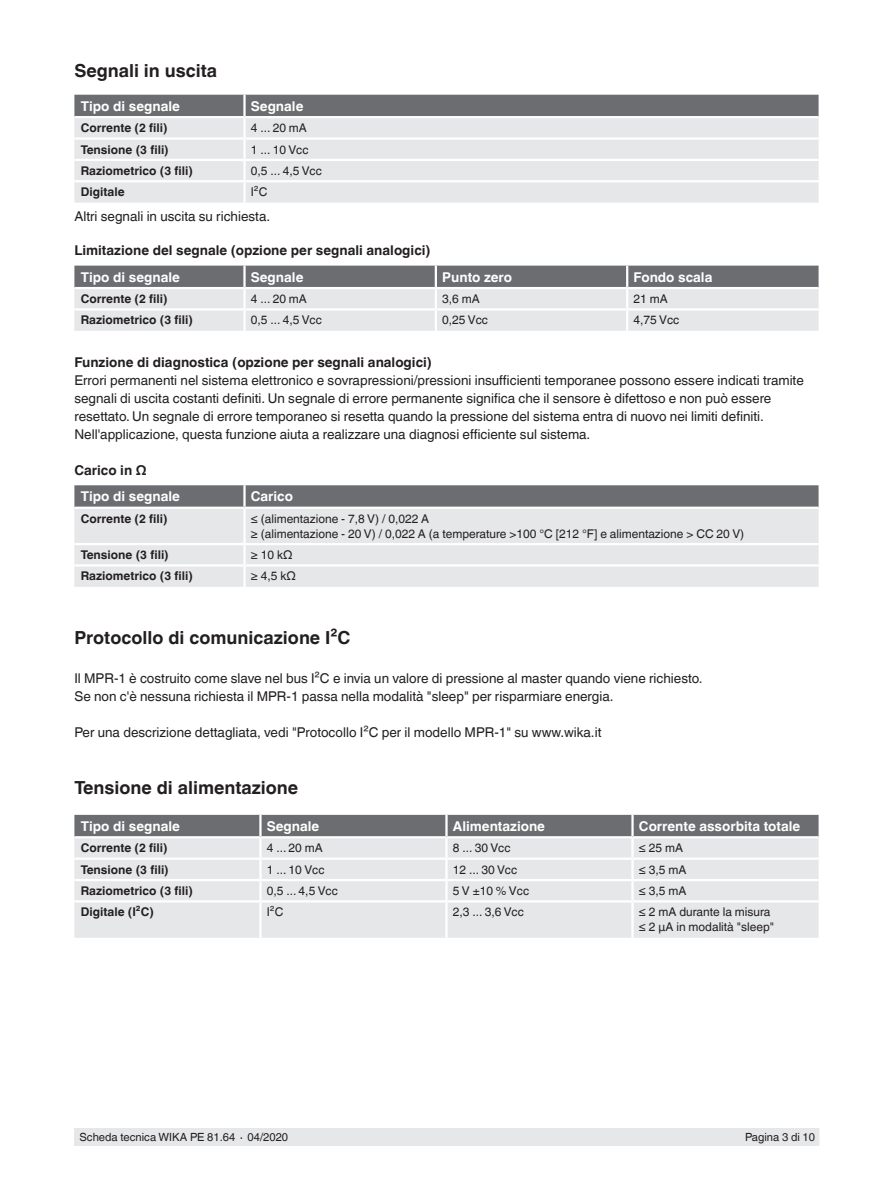
<style>
.page{position:relative;width:893px;height:1188px;background:#fff}
.page>*{position:absolute;margin:0;border:0;box-sizing:border-box;transform-origin:0 0}
.t1{font:700 18px "Helvetica World";color:#231f20}
.t2{font:13.5px/18px "Helvetica World";color:#231f20}
.t3{font:700 13.5px "Helvetica World";color:#fff}
.t4{font:700 13.5px "Helvetica World";color:#231f20}
.t5{font:12px/15px "Helvetica World";color:#231f20}
.t6{font:700 12px "Helvetica World";color:#231f20}
.t7{font:11.25px "Helvetica World";color:#231f20}
</style>
<div class="page">
<div style="left:75px;top:1128px;width:744px;height:17px;background:#e6e7e9"></div>
<div style="left:74px;top:95px;width:745px;height:21px;background:#6c6d70"></div>
<div style="left:74px;top:118px;width:745px;height:85px;background:#e6e7e9"></div>
<hr style="left:243px;top:95px;width:3px;height:21px;background:#fff">
<hr style="left:243px;top:118px;width:3px;height:19px;background:#fff">
<hr style="left:74px;top:137px;width:170px;height:3px;background:#fff">
<hr style="left:244px;top:137px;width:575px;height:3px;background:#fff">
<hr style="left:243px;top:140px;width:3px;height:19px;background:#fff">
<hr style="left:74px;top:159px;width:170px;height:2px;background:#fff">
<hr style="left:244px;top:159px;width:575px;height:2px;background:#fff">
<hr style="left:243px;top:161px;width:3px;height:19px;background:#fff">
<hr style="left:74px;top:180px;width:170px;height:2px;background:#fff">
<hr style="left:244px;top:180px;width:575px;height:2px;background:#fff">
<hr style="left:243px;top:182px;width:3px;height:21px;background:#fff">
<svg style="left:74px;top:266px;width:745px;height:65px;background:#bebfc1"></svg>
<hr style="left:74px;top:308px;width:170px;height:3px;background:#fff">
<hr style="left:244px;top:308px;width:192px;height:3px;background:#fff">
<hr style="left:243px;top:311px;width:3px;height:20px;background:#fff">
<hr style="left:436px;top:308px;width:191px;height:3px;background:#fff">
<hr style="left:435px;top:311px;width:2px;height:20px;background:#fff">
<hr style="left:627px;top:308px;width:192px;height:3px;background:#fff">
<hr style="left:626px;top:311px;width:2px;height:20px;background:#fff">
<svg style="left:74px;top:485px;width:745px;height:22px;background:#707174"></svg>
<div style="left:74px;top:509px;width:745px;height:78px;background:#e6e7e9"></div>
<hr style="left:243px;top:485px;width:3px;height:22px;background:#fff">
<hr style="left:243px;top:509px;width:3px;height:34px;background:#fff">
<hr style="left:74px;top:543px;width:170px;height:2px;background:#fff">
<hr style="left:244px;top:543px;width:575px;height:2px;background:#fff">
<hr style="left:243px;top:545px;width:3px;height:19px;background:#fff">
<hr style="left:74px;top:564px;width:170px;height:3px;background:#fff">
<hr style="left:244px;top:564px;width:575px;height:3px;background:#fff">
<hr style="left:243px;top:567px;width:3px;height:20px;background:#fff">
<div style="left:74px;top:815px;width:745px;height:21px;background:#6c6d70"></div>
<div style="left:74px;top:838px;width:745px;height:100px;background:#e6e7e9"></div>
<hr style="left:259px;top:815px;width:3px;height:21px;background:#fff">
<hr style="left:445px;top:815px;width:3px;height:21px;background:#fff">
<hr style="left:631px;top:815px;width:3px;height:21px;background:#fff">
<hr style="left:259px;top:838px;width:3px;height:20px;background:#fff">
<hr style="left:445px;top:838px;width:3px;height:20px;background:#fff">
<hr style="left:631px;top:838px;width:3px;height:20px;background:#fff">
<hr style="left:74px;top:858px;width:186px;height:2px;background:#fff">
<hr style="left:260px;top:858px;width:186px;height:2px;background:#fff">
<hr style="left:259px;top:860px;width:3px;height:19px;background:#fff">
<hr style="left:446px;top:858px;width:186px;height:2px;background:#fff">
<hr style="left:445px;top:860px;width:3px;height:19px;background:#fff">
<hr style="left:632px;top:858px;width:187px;height:2px;background:#fff">
<hr style="left:631px;top:860px;width:3px;height:19px;background:#fff">
<hr style="left:74px;top:879px;width:186px;height:2px;background:#fff">
<hr style="left:260px;top:879px;width:186px;height:2px;background:#fff">
<hr style="left:259px;top:881px;width:3px;height:19px;background:#fff">
<hr style="left:446px;top:879px;width:186px;height:2px;background:#fff">
<hr style="left:445px;top:881px;width:3px;height:19px;background:#fff">
<hr style="left:632px;top:879px;width:187px;height:2px;background:#fff">
<hr style="left:631px;top:881px;width:3px;height:19px;background:#fff">
<hr style="left:74px;top:900px;width:186px;height:3px;background:#fff">
<hr style="left:260px;top:900px;width:186px;height:3px;background:#fff">
<hr style="left:259px;top:903px;width:3px;height:35px;background:#fff">
<hr style="left:446px;top:900px;width:186px;height:3px;background:#fff">
<hr style="left:445px;top:903px;width:3px;height:35px;background:#fff">
<hr style="left:632px;top:900px;width:187px;height:3px;background:#fff">
<hr style="left:631px;top:903px;width:3px;height:35px;background:#fff">
<h1 class="t1" style="left:74px;top:60px;width:144px">Segnali in uscita</h1>
<p class="t3" style="left:81px;top:98px;width:101px">Tipo di segnale</p>
<p class="t3" style="left:251px;top:98px;width:54px">Segnale</p>
<p class="t6" style="left:81px;top:121px;width:88px">Corrente (2 fili)</p>
<p class="t5" style="left:251px;top:120px;width:58px">4 ... 20 mA</p>
<p class="t6" style="left:81px;top:142px;width:89px">Tensione (3 fili)</p>
<p class="t5" style="left:251px;top:142px;width:59px">1 ... 10 Vcc</p>
<p class="t6" style="left:81px;top:164px;width:114px">Raziometrico (3 fili)</p>
<p class="t5" style="left:251px;top:163px;width:73px">0,5 ... 4,5 Vcc</p>
<p class="t6" style="left:81px;top:185px;width:45px">Digitale</p>
<p class="t5" style="left:251px;top:185px;width:18px">I²C</p>
<p class="t2" style="left:74px;top:207px;width:197px">Altri segnali in uscita su richiesta.</p>
<p class="t4" style="left:74px;top:243px;width:358px">Limitazione del segnale (opzione per segnali analogici)</p>
<p class="t3" style="left:81px;top:269px;width:101px">Tipo di segnale</p>
<p class="t3" style="left:251px;top:269px;width:54px">Segnale</p>
<p class="t3" style="left:442px;top:269px;width:71px">Punto zero</p>
<p class="t3" style="left:634px;top:269px;width:80px">Fondo scala</p>
<p class="t6" style="left:81px;top:292px;width:88px">Corrente (2 fili)</p>
<p class="t5" style="left:251px;top:291px;width:58px">4 ... 20 mA</p>
<p class="t5" style="left:442px;top:291px;width:39px">3,6 mA</p>
<p class="t5" style="left:634px;top:291px;width:36px">21 mA</p>
<p class="t6" style="left:81px;top:313px;width:114px">Raziometrico (3 fili)</p>
<p class="t5" style="left:251px;top:313px;width:73px">0,5 ... 4,5 Vcc</p>
<p class="t5" style="left:442px;top:313px;width:47px">0,25 Vcc</p>
<p class="t5" style="left:634px;top:313px;width:47px">4,75 Vcc</p>
<p class="t4" style="left:74px;top:354px;width:359px">Funzione di diagnostica (opzione per segnali analogici)</p>
<p class="t2" style="left:74px;top:371px;width:731px">Errori permanenti nel sistema elettronico e sovrapressioni/pressioni insufficienti temporanee possono essere indicati tramite segnali di uscita costanti definiti. Un segnale di errore permanente significa che il sensore è difettoso e non può essere resettato. Un segnale di errore temporaneo si resetta quando la pressione del sistema entra di nuovo nei limiti definiti.<br>Nell'applicazione, questa funzione aiuta a realizzare una diagnosi efficiente sul sistema.</p>
<p class="t4" style="left:74px;top:462px;width:74px">Carico in Ω</p>
<p class="t3" style="left:81px;top:489px;width:101px">Tipo di segnale</p>
<p class="t3" style="left:251px;top:489px;width:44px">Carico</p>
<p class="t6" style="left:81px;top:512px;width:88px">Corrente (2 fili)</p>
<p class="t5" style="left:251px;top:511px;width:495px">≤ (alimentazione - 7,8 V) / 0,022 A<br>≥ (alimentazione - 20 V) / 0,022 A (a temperature &gt;100 °C [212 °F] e alimentazione &gt; CC 20 V)</p>
<p class="t6" style="left:81px;top:548px;width:89px">Tensione (3 fili)</p>
<p class="t5" style="left:251px;top:547px;width:43px">≥ 10 kΩ</p>
<p class="t6" style="left:81px;top:569px;width:114px">Raziometrico (3 fili)</p>
<p class="t5" style="left:251px;top:569px;width:46px">≥ 4,5 kΩ</p>
<h1 class="t1" style="left:74px;top:627px;width:278px">Protocollo di comunicazione I²C</h1>
<p class="t2" style="left:74px;top:669px;width:630px">Il MPR-1 è costruito come slave nel bus I²C e invia un valore di pressione al master quando viene richiesto.<br>Se non c'è nessuna richiesta il MPR-1 passa nella modalità "sleep" per risparmiare energia.</p>
<p class="t2" style="left:74px;top:723px;width:528px">Per una descrizione dettagliata, vedi "Protocollo I²C per il modello MPR-1" su www.wika.it</p>
<h1 class="t1" style="left:74px;top:777px;width:225px">Tensione di alimentazione</h1>
<p class="t3" style="left:81px;top:818px;width:101px">Tipo di segnale</p>
<p class="t3" style="left:267px;top:818px;width:54px">Segnale</p>
<p class="t3" style="left:453px;top:818px;width:94px">Alimentazione</p>
<p class="t3" style="left:639px;top:818px;width:163px">Corrente assorbita totale</p>
<p class="t6" style="left:81px;top:841px;width:88px">Corrente (2 fili)</p>
<p class="t5" style="left:267px;top:841px;width:58px">4 ... 20 mA</p>
<p class="t5" style="left:453px;top:841px;width:59px">8 ... 30 Vcc</p>
<p class="t5" style="left:639px;top:841px;width:46px">≤ 25 mA</p>
<p class="t6" style="left:81px;top:863px;width:89px">Tensione (3 fili)</p>
<p class="t5" style="left:267px;top:862px;width:59px">1 ... 10 Vcc</p>
<p class="t5" style="left:453px;top:862px;width:66px">12 ... 30 Vcc</p>
<p class="t5" style="left:639px;top:862px;width:49px">≤ 3,5 mA</p>
<p class="t6" style="left:81px;top:884px;width:114px">Raziometrico (3 fili)</p>
<p class="t5" style="left:267px;top:883px;width:73px">0,5 ... 4,5 Vcc</p>
<p class="t5" style="left:453px;top:883px;width:78px">5 V ±10 % Vcc</p>
<p class="t5" style="left:639px;top:883px;width:49px">≤ 3,5 mA</p>
<p class="t6" style="left:81px;top:905px;width:75px">Digitale (I²C)</p>
<p class="t5" style="left:267px;top:905px;width:18px">I²C</p>
<p class="t5" style="left:453px;top:905px;width:73px">2,3 ... 3,6 Vcc</p>
<p class="t5" style="left:639px;top:905px;width:137px">≤ 2 mA durante la misura ≤ 2 µA in modalità "sleep"</p>
<p class="t7" style="left:80px;top:1131px;width:210px">Scheda tecnica WIKA PE 81.64 ∙ 04/2020</p>
<p class="t7" style="left:745px;top:1131px;width:72px">Pagina 3 di 10</p>
</div>
